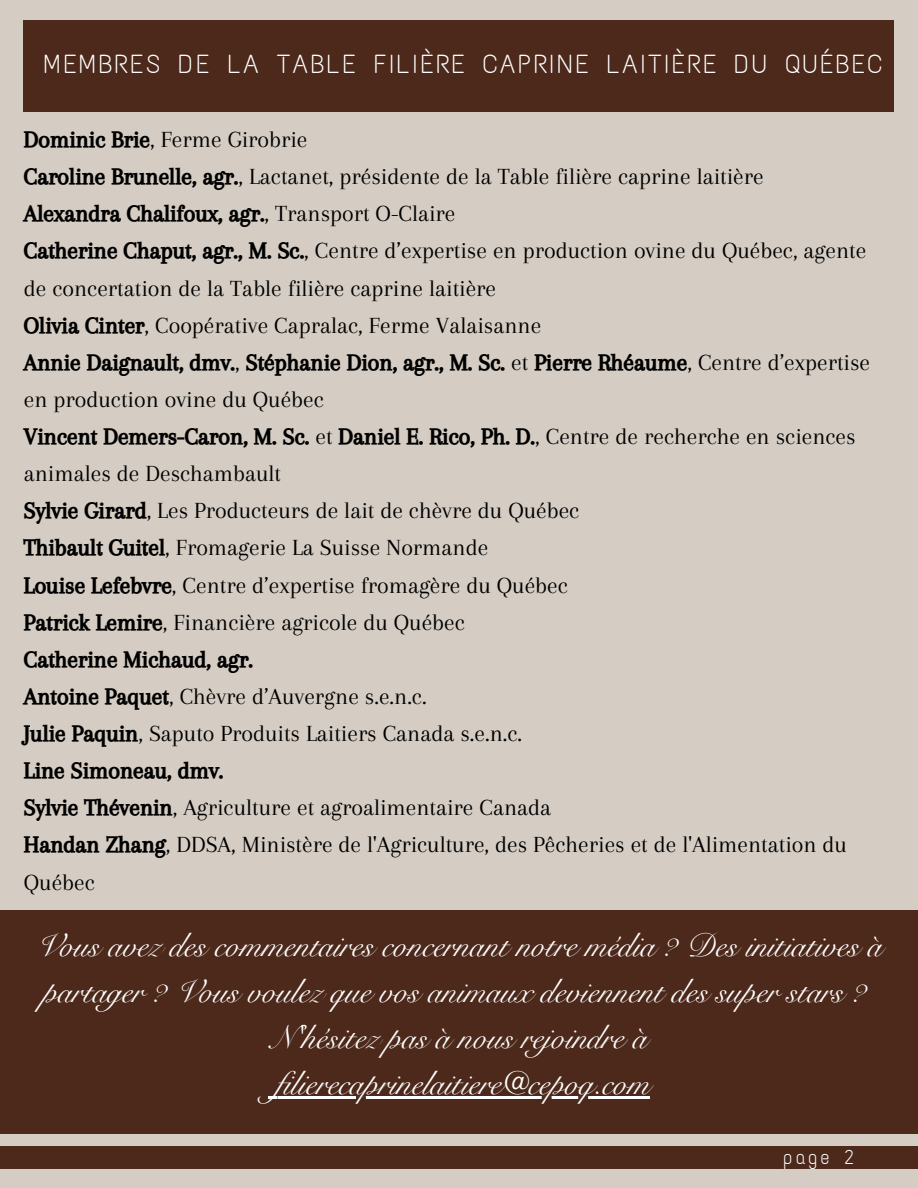
<style>
.page{position:relative;width:918px;height:1188px;background:#d5cdc3}
.page>*{position:absolute;margin:0;border:0;box-sizing:border-box;transform-origin:0 0}
.t1{font:33px/46.2px "Snell Roundhand LT Std Scr";color:#fff;text-align:center}
.t2{font:26.1px "Text Me One";letter-spacing:.1em;color:#fff}
.t3{font:24px/37.2px "Arapey";color:#000}
.t4{font:24px "CA Generated";color:#000}
.t5{font:20.1px "Text Me One";color:#fff}
.s1{font-family:"CA Generated"}
.s2{font-family:"Arapey"}
</style>
<div class="page">
<div style="left:24px;top:20px;width:870px;height:92px;background:#4c291b"></div>
<div style="left:0;top:1146px;width:918px;height:22px;background:#4c291b"></div>
<div style="left:0;top:910px;width:918px;height:223px;background:#4c291b"></div>
<svg style="left:268px;top:1097px;width:8px;height:2px"></svg>
<hr style="left:276px;top:1097px;width:374px;height:2px;background:#fff">
<p class="t2" style="left:44px;top:48px;width:840px">MEMBRES DE LA TABLE FILIÈRE CAPRINE LAITIÈRE DU QUÉBEC</p>
<p class="t3" style="left:24px;top:121px;width:741px"><span class="s1">Dominic Brie</span>, Ferme Girobrie<br><span class="s1">Caroline Brunelle, agr.</span>, Lactanet, présidente de la Table filière caprine laitière</p>
<p class="t4" style="left:24px;top:200px;width:433px">Alexandra Chalifoux, agr.<span class="s2">, Transport O-Claire</span></p>
<p class="t3" style="left:24px;top:232px;width:844px"><span class="s1">Catherine Chaput, agr., M. Sc.</span>, Centre d’expertise en production ovine du Québec, agente de concertation de la Table filière caprine laitière<br><span class="s1">Olivia Cinter</span>, Coopérative Capralac, Ferme Valaisanne</p>
<p class="t4" style="left:24px;top:349px;width:848px">Annie Daignault, dmv.<span class="s2">,</span> Stéphanie Dion, agr., M. Sc. <span class="s2">et</span> Pierre Rhéaume<span class="s2">, Centre d’expertise</span></p>
<p class="t3" style="left:24px;top:381px;width:302px">en production ovine du Québec</p>
<p class="t4" style="left:24px;top:423px;width:833px">Vincent Demers-Caron, M. Sc. <span class="s2">et</span> Daniel E. Rico, Ph. D.<span class="s2">, Centre de recherche en sciences</span></p>
<p class="t3" style="left:24px;top:455px;width:557px">animales de Deschambault<br><span class="s1">Sylvie Girard</span>, Les Producteurs de lait de chèvre du Québec <span class="s1">Thibault Guitel</span>, Fromagerie La Suisse Normande<br><span class="s1">Louise Lefebvre</span>, Centre d’expertise fromagère du Québec <span class="s1">Patrick Lemire</span>, Financière agricole du Québec</p>
<p class="t4" style="left:24px;top:646px;width:231px">Catherine Michaud, agr.</p>
<p class="t3" style="left:24px;top:678px;width:500px"><span class="s1">Antoine Paquet</span>, Chèvre d’Auvergne s.e.n.c.<br><span class="s1">Julie Paquin</span>, Saputo Produits Laitiers Canada s.e.n.c.</p>
<p class="t4" style="left:24px;top:757px;width:201px">Line Simoneau, dmv.</p>
<p class="t3" style="left:24px;top:789px;width:825px"><span class="s1">Sylvie Thévenin</span>, Agriculture et agroalimentaire Canada<br><span class="s1">Handan Zhang</span>, DDSA, Ministère de l'Agriculture, des Pêcheries et de l'Alimentation du<br>Québec</p>
<h1 class="t1" style="left:36px;top:926px;width:848px">Vous avez des commentaires concernant notre média ? Des initiatives à partager ? Vous voulez que vos animaux deviennent des super stars ?<br>N'hésitez pas à nous rejoindre à<br>filierecaprinelaitiere@cepoq.com</h1>
<p class="t5" style="left:783px;top:1145px;width:73px">page 2</p>
</div>
